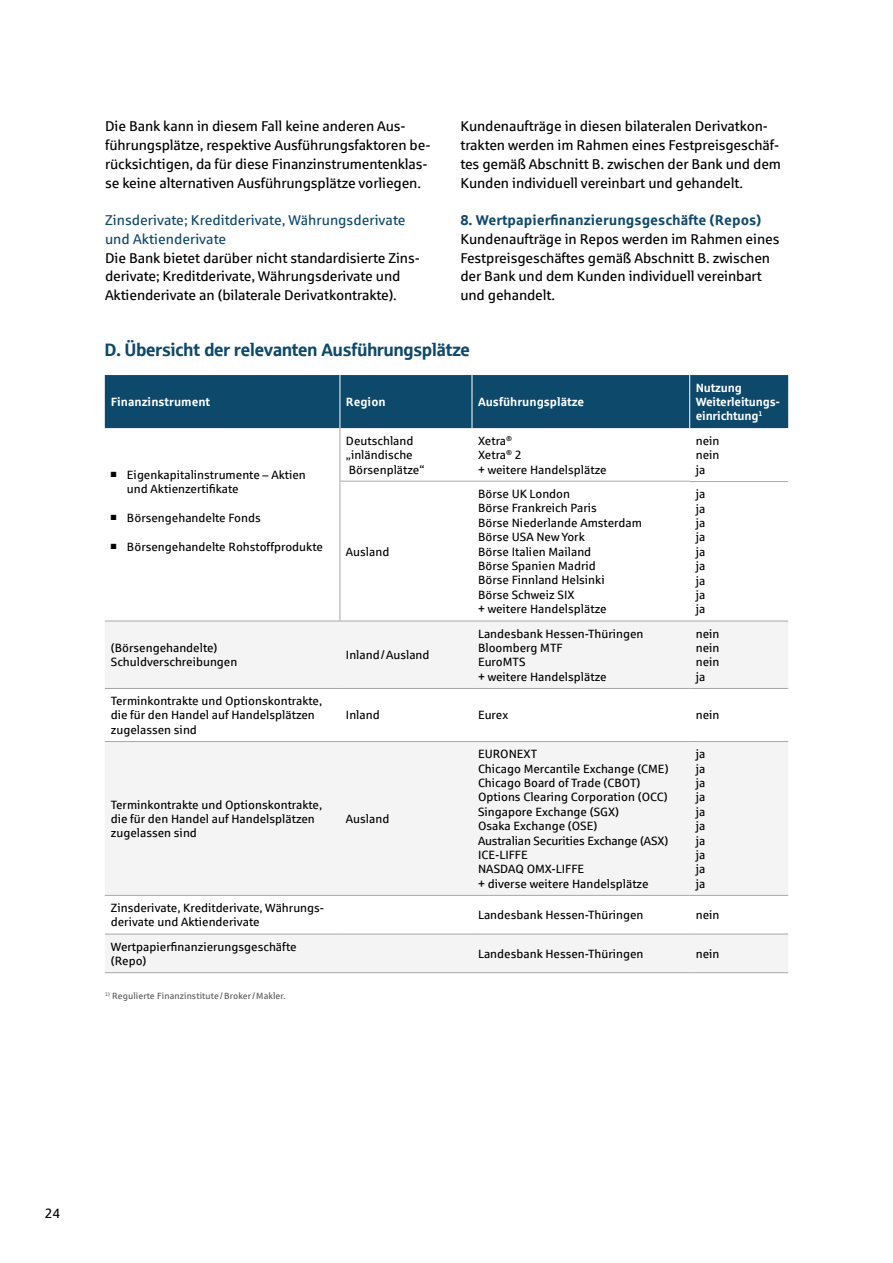
<style>
.page{position:relative;width:893px;height:1263px;background:#fff}
.page>*{position:absolute;margin:0;border:0;box-sizing:border-box;transform-origin:0 0}
.Subline_erste_Ebene{font:18px "Sparkasse Head";color:#0d496b}
.Copy{font:14.25px/18.8px "Sparkasse Rg";letter-spacing:-.01em;color:#000}
.Copy-2{font:14.25px/18.8px "Sparkasse Rg";color:#0d496b}
.Subline_zweite_Ebene{font:700 14.25px "Sparkasse Rg";color:#0d496b}
.t1{font:13.5px "Sparkasse Rg";color:#000}
.Tabelleninhalt_links{font:12px/14.4px "Sparkasse Rg";color:#000}
.t2{font:700 12px/14.4px "Sparkasse Rg";color:#fff}
.Tabelleninhalt_zentr{font:12px "Sparkasse Rg";color:#000}
.Fußnote{font:9px "Sparkasse Rg";letter-spacing:.01em;color:#575756}
</style>
<div class="page">
<div style="left:105px;top:375px;width:683px;height:53px;background:#0d496b"></div>
<svg style="left:105px;top:622px;width:683px;height:350px;fill:#f4f4f4"></svg>
<hr style="left:340px;top:428px;width:1px;height:53px;background:#a9a8a6">
<hr style="left:340px;top:481px;width:1px;height:140px;background:#a9a8a6">
<hr style="left:340px;top:481px;width:132px;height:1px;background:#a9a8a6">
<hr style="left:472px;top:481px;width:218px;height:1px;background:#a9a8a6">
<hr style="left:690px;top:481px;width:98px;height:1px;background:#a9a8a6">
<hr style="left:105px;top:621px;width:235px;height:1px;background:#a9a8a6">
<hr style="left:340px;top:621px;width:132px;height:1px;background:#a9a8a6">
<hr style="left:472px;top:621px;width:218px;height:1px;background:#a9a8a6">
<hr style="left:690px;top:621px;width:98px;height:1px;background:#a9a8a6">
<hr style="left:105px;top:688px;width:235px;height:1px;background:#a9a8a6">
<hr style="left:340px;top:688px;width:132px;height:1px;background:#a9a8a6">
<hr style="left:472px;top:688px;width:218px;height:1px;background:#a9a8a6">
<hr style="left:690px;top:688px;width:98px;height:1px;background:#a9a8a6">
<hr style="left:105px;top:741px;width:235px;height:1px;background:#a9a8a6">
<hr style="left:340px;top:741px;width:132px;height:1px;background:#a9a8a6">
<hr style="left:472px;top:741px;width:218px;height:1px;background:#a9a8a6">
<hr style="left:690px;top:741px;width:98px;height:1px;background:#a9a8a6">
<hr style="left:105px;top:895px;width:235px;height:1px;background:#a9a8a6">
<hr style="left:340px;top:895px;width:132px;height:1px;background:#a9a8a6">
<hr style="left:472px;top:895px;width:218px;height:1px;background:#a9a8a6">
<hr style="left:690px;top:895px;width:98px;height:1px;background:#a9a8a6">
<hr style="left:105px;top:934px;width:235px;height:1px;background:#a9a8a6">
<hr style="left:340px;top:934px;width:132px;height:1px;background:#a9a8a6">
<hr style="left:105px;top:972px;width:235px;height:1px;background:#a9a8a6">
<hr style="left:340px;top:972px;width:132px;height:1px;background:#a9a8a6">
<hr style="left:472px;top:934px;width:218px;height:1px;background:#a9a8a6">
<hr style="left:690px;top:934px;width:98px;height:1px;background:#a9a8a6">
<hr style="left:472px;top:972px;width:218px;height:1px;background:#a9a8a6">
<hr style="left:690px;top:972px;width:98px;height:1px;background:#a9a8a6">
<hr style="left:340px;top:375px;width:1px;height:53px;background:#fff">
<hr style="left:472px;top:375px;width:1px;height:53px;background:#fff">
<hr style="left:689px;top:375px;width:1px;height:53px;background:#fff">
<p class="Copy" style="left:105px;top:117px;width:327px">Die Bank kann in diesem Fall keine anderen Aus&shy;führungsplätze, respektive Ausführungsfaktoren be&shy;rücksichtigen, da für diese Finanzinstrumentenklas&shy;se keine alternativen Ausführungsplätze vorliegen.</p>
<p class="Copy-2" style="left:105px;top:210px;width:302px">Zinsderivate; Kreditderivate, Währungsderivate und Aktienderivate</p>
<p class="Copy" style="left:105px;top:248px;width:316px">Die Bank bietet darüber nicht standardisierte Zins&shy;derivate; Kreditderivate, Währungsderivate und<br>Aktienderivate an (bilaterale Derivatkontrakte).</p>
<p class="Copy" style="left:460px;top:117px;width:322px">Kundenaufträge in diesen bilateralen Derivatkon&shy;trakten werden im Rahmen eines Festpreisgeschäf&shy;tes gemäß Abschnitt B. zwischen der Bank und dem Kunden individuell vereinbart und gehandelt.</p>
<p class="Subline_zweite_Ebene" style="left:460px;top:211px;width:303px">8. Wertpapierfinanzierungsgeschäfte (Repos)</p>
<p class="Copy" style="left:460px;top:229px;width:321px">Kundenaufträge in Repos werden im Rahmen eines Festpreisgeschäftes gemäß Abschnitt B. zwischen der Bank und dem Kunden individuell vereinbart und gehandelt.</p>
<p class="Subline_erste_Ebene" style="left:105px;top:338px;width:367px">D. Übersicht der relevanten Ausführungsplätze</p>
<p class="t2" style="left:111px;top:394px;width:101px">Finanzinstrument</p>
<p class="t2" style="left:346px;top:394px;width:41px">Region</p>
<p class="t2" style="left:478px;top:394px;width:108px">Ausführungsplätze</p>
<p class="Tabelleninhalt_links" style="left:127px;top:467px;width:180px;text-indent:-16px">■ Eigenkapitalinstrumente – Aktien und Aktienzertifikate</p>
<p class="Tabelleninhalt_links" style="left:111px;top:510px;width:151px">■ Börsengehandelte Fonds</p>
<p class="Tabelleninhalt_links" style="left:111px;top:539px;width:214px">■ Börsengehandelte Rohstoffprodukte</p>
<p class="Tabelleninhalt_links" style="left:346px;top:433px;width:69px">Deutschland</p>
<p class="Tabelleninhalt_links" style="left:346px;top:447px;width:80px">„inländische<br>Börsenplätze“</p>
<p class="Tabelleninhalt_links" style="left:346px;top:544px;width:45px">Ausland</p>
<p class="Tabelleninhalt_links" style="left:111px;top:640px;width:128px">(Börsengehandelte)<br>Schuldverschreibungen</p>
<p class="Tabelleninhalt_links" style="left:346px;top:647px;width:85px">Inland/Ausland</p>
<p class="Tabelleninhalt_links" style="left:478px;top:433px;width:36px">Xetra<sup>®</sup></p>
<p class="Tabelleninhalt_links" style="left:478px;top:447px;width:45px">Xetra<sup>®</sup> 2</p>
<p class="Tabelleninhalt_links" style="left:478px;top:462px;width:130px">+ weitere Handelsplätze</p>
<p class="Tabelleninhalt_links" style="left:478px;top:486px;width:94px">Börse UK London</p>
<p class="Tabelleninhalt_links" style="left:478px;top:501px;width:120px">Börse Frankreich Paris</p>
<p class="Tabelleninhalt_links" style="left:478px;top:515px;width:165px">Börse Niederlande Amsterdam</p>
<p class="Tabelleninhalt_links" style="left:478px;top:529px;width:108px">Börse USA New York</p>
<p class="Tabelleninhalt_links" style="left:478px;top:544px;width:115px">Börse Italien Mailand</p>
<p class="Tabelleninhalt_links" style="left:478px;top:558px;width:119px">Börse Spanien Madrid</p>
<p class="Tabelleninhalt_links" style="left:478px;top:573px;width:128px">Börse Finnland Helsinki</p>
<p class="Tabelleninhalt_links" style="left:478px;top:587px;width:98px">Börse Schweiz SIX</p>
<p class="Tabelleninhalt_links" style="left:478px;top:601px;width:130px">+ weitere Handelsplätze</p>
<p class="Tabelleninhalt_links" style="left:478px;top:626px;width:167px">Landesbank Hessen-Thüringen</p>
<p class="Tabelleninhalt_links" style="left:478px;top:640px;width:86px">Bloomberg MTF</p>
<p class="Tabelleninhalt_links" style="left:478px;top:655px;width:49px">EuroMTS</p>
<p class="Tabelleninhalt_links" style="left:478px;top:669px;width:130px">+ weitere Handelsplätze</p>
<p class="t2" style="left:696px;top:380px;width:86px">Nutzung<br>Weiterleitungs&shy;einrichtung<sup>1</sup></p>
<p class="Tabelleninhalt_links" style="left:696px;top:433px;width:25px;text-align:justify">nein nein ja</p>
<p class="Tabelleninhalt_links" style="left:696px;top:486px;width:11px">ja</p>
<p class="Tabelleninhalt_links" style="left:696px;top:501px;width:11px">ja</p>
<p class="Tabelleninhalt_links" style="left:696px;top:515px;width:11px">ja</p>
<p class="Tabelleninhalt_links" style="left:696px;top:530px;width:11px">ja</p>
<p class="Tabelleninhalt_links" style="left:696px;top:544px;width:11px">ja</p>
<p class="Tabelleninhalt_links" style="left:696px;top:558px;width:11px">ja</p>
<p class="Tabelleninhalt_links" style="left:696px;top:573px;width:11px">ja</p>
<p class="Tabelleninhalt_links" style="left:696px;top:587px;width:11px">ja</p>
<p class="Tabelleninhalt_links" style="left:696px;top:602px;width:11px">ja</p>
<p class="Tabelleninhalt_links" style="left:696px;top:626px;width:25px">nein</p>
<p class="Tabelleninhalt_links" style="left:696px;top:640px;width:25px">nein</p>
<p class="Tabelleninhalt_links" style="left:696px;top:655px;width:25px">nein</p>
<p class="Tabelleninhalt_links" style="left:696px;top:669px;width:11px">ja</p>
<p class="Tabelleninhalt_links" style="left:111px;top:693px;width:213px">Terminkontrakte und Optionskontrakte, die für den Handel auf Handelsplätzen zugelassen sind</p>
<p class="Tabelleninhalt_links" style="left:111px;top:797px;width:213px">Terminkontrakte und Optionskontrakte, die für den Handel auf Handelsplätzen zugelassen sind</p>
<p class="Tabelleninhalt_links" style="left:346px;top:708px;width:35px">Inland</p>
<p class="Tabelleninhalt_links" style="left:478px;top:708px;width:32px">Eurex</p>
<p class="Tabelleninhalt_links" style="left:696px;top:708px;width:25px">nein</p>
<p class="Tabelleninhalt_links" style="left:346px;top:811px;width:45px">Ausland</p>
<p class="Tabelleninhalt_links" style="left:478px;top:746px;width:61px">EURONEXT</p>
<p class="Tabelleninhalt_links" style="left:478px;top:761px;width:192px">Chicago Mercantile Exchange (CME)</p>
<p class="Tabelleninhalt_links" style="left:478px;top:775px;width:164px">Chicago Board of Trade (CBOT)</p>
<p class="Tabelleninhalt_links" style="left:478px;top:790px;width:191px">Options Clearing Corporation (OCC)</p>
<p class="Tabelleninhalt_links" style="left:478px;top:804px;width:143px">Singapore Exchange (SGX)</p>
<p class="Tabelleninhalt_links" style="left:478px;top:818px;width:121px">Osaka Exchange (OSE)</p>
<p class="Tabelleninhalt_links" style="left:478px;top:833px;width:192px">Australian Securities Exchange (ASX)</p>
<p class="Tabelleninhalt_links" style="left:478px;top:847px;width:51px">ICE-LIFFE</p>
<p class="Tabelleninhalt_links" style="left:478px;top:862px;width:108px">NASDAQ OMX-LIFFE</p>
<p class="Tabelleninhalt_links" style="left:478px;top:876px;width:172px">+ diverse weitere Handelsplätze</p>
<p class="Tabelleninhalt_links" style="left:696px;top:746px;width:11px">ja</p>
<p class="Tabelleninhalt_links" style="left:696px;top:761px;width:11px">ja</p>
<p class="Tabelleninhalt_links" style="left:696px;top:775px;width:11px">ja</p>
<p class="Tabelleninhalt_links" style="left:696px;top:790px;width:11px">ja</p>
<p class="Tabelleninhalt_links" style="left:696px;top:804px;width:11px">ja</p>
<p class="Tabelleninhalt_links" style="left:696px;top:818px;width:11px">ja</p>
<p class="Tabelleninhalt_links" style="left:696px;top:833px;width:11px">ja</p>
<p class="Tabelleninhalt_links" style="left:696px;top:847px;width:11px">ja</p>
<p class="Tabelleninhalt_links" style="left:696px;top:862px;width:11px">ja</p>
<p class="Tabelleninhalt_links" style="left:696px;top:876px;width:11px">ja</p>
<p class="Tabelleninhalt_links" style="left:111px;top:900px;width:214px">Zinsderivate, Kreditderivate, Währungs&shy;derivate und Aktienderivate</p>
<p class="Tabelleninhalt_links" style="left:478px;top:907px;width:167px">Landesbank Hessen-Thüringen</p>
<p class="Tabelleninhalt_zentr" style="left:696px;top:908px;width:25px">nein</p>
<p class="Tabelleninhalt_links" style="left:111px;top:939px;width:187px">Wertpapierfinanzierungsgeschäfte (Repo)</p>
<p class="Tabelleninhalt_links" style="left:478px;top:946px;width:167px">Landesbank Hessen-Thüringen</p>
<p class="Tabelleninhalt_zentr" style="left:696px;top:946px;width:25px">nein</p>
<p class="Fußnote" style="left:105px;top:990px;width:182px"><sup>1)</sup> Regulierte Finanzinstitute /Broker/ Makler.</p>
<p class="t1" style="left:45px;top:1205px;width:17px">24</p>
</div>
